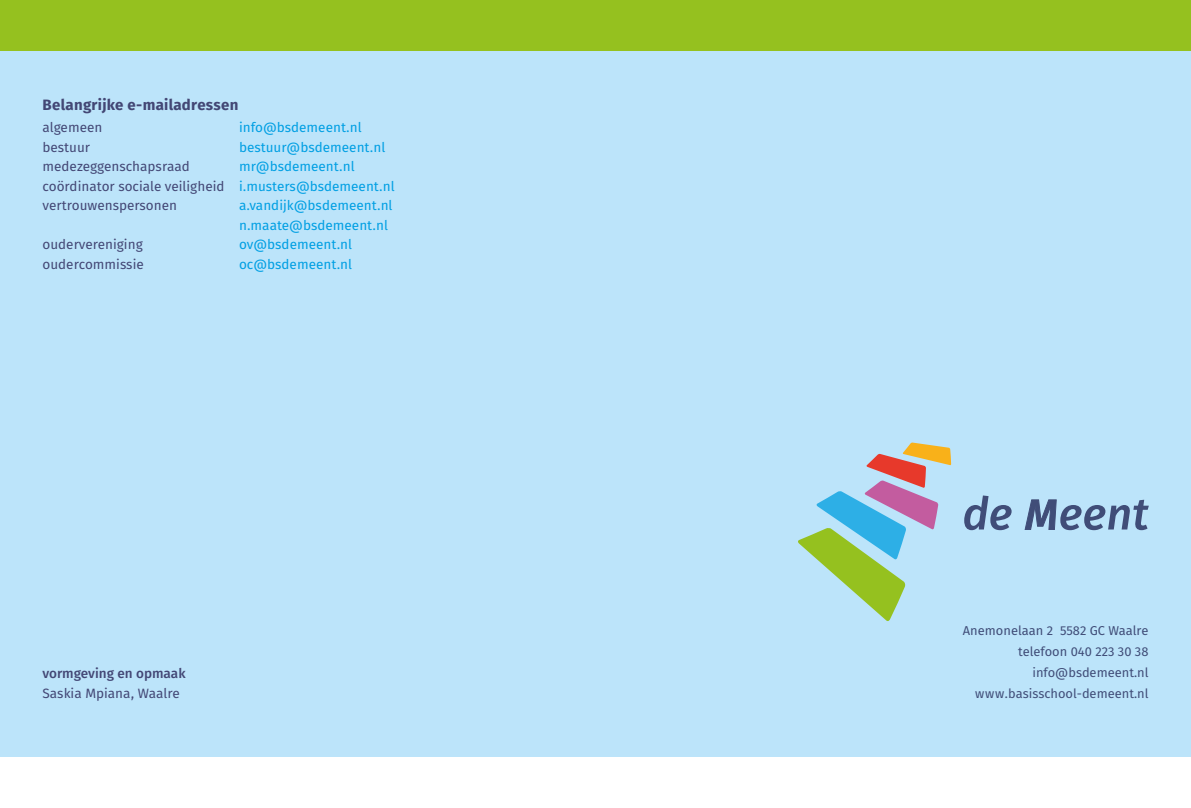
<style>
.page{position:relative;width:1191px;height:808px;background:#fff}
.page>*{position:absolute;margin:0;border:0;box-sizing:border-box;transform-origin:0 0}
.nieuwkopjeblauw{font:700 15px "Fira Sans OT";letter-spacing:.02em;color:#434775}
.t1{font:13.5px "Fira Sans OT";color:#434775}
.t2{font:13.5px "Fira Sans OT";color:#009fe3}
.t3{font:13.5px "Fira Sans OT Medium";color:#434775}
.t4{font:13.05px/21px "Fira Sans";color:#404d78;text-align:right}
.t5{font:12.9px "Fira Sans";color:#404d78}
.s1{color:#009fe3}
</style>
<div class="page">
<div style="left:0;top:0;width:1191px;height:51px;background:#95c11f"></div>
<div style="left:0;top:51px;width:1190px;height:706px;background:#bce4fa"></div>
<svg style="left:798px;top:442px;width:153px;height:179px"></svg>
<svg style="left:964px;top:495px;width:47px;height:35px"></svg>
<svg style="left:1025px;top:500px;width:123px;height:30px"></svg>
<p class="nieuwkopjeblauw" style="left:43px;top:94px;width:197px">Belangrijke e-mailadressen</p>
<p class="t1" style="left:43px;top:118px;width:61px">algemeen</p>
<p class="t2" style="left:239px;top:118px;width:124px">info@bsdemeent.nl</p>
<p class="t1" style="left:43px;top:137px;width:49px">bestuur</p>
<p class="t2" style="left:239px;top:137px;width:148px">bestuur@bsdemeent.nl</p>
<p class="t1" style="left:43px;top:157px;width:149px">medezeggenschapsraad</p>
<p class="t2" style="left:239px;top:157px;width:117px">mr@bsdemeent.nl</p>
<p class="t1" style="left:43px;top:176px;width:354px">coördinator sociale veiligheid <span class="s1">i.musters@bsdemeent.nl</span></p>
<p class="t1" style="left:43px;top:196px;width:136px">vertrouwenspersonen</p>
<p class="t2" style="left:239px;top:196px;width:155px">a.vandijk@bsdemeent.nl</p>
<p class="t2" style="left:239px;top:215px;width:150px">n.maate@bsdemeent.nl</p>
<p class="t1" style="left:43px;top:235px;width:102px">oudervereniging</p>
<p class="t2" style="left:239px;top:235px;width:115px">ov@bsdemeent.nl</p>
<p class="t1" style="left:43px;top:254px;width:103px">oudercommissie</p>
<p class="t2" style="left:239px;top:254px;width:114px">oc@bsdemeent.nl</p>
<p class="t3" style="left:43px;top:664px;width:145px">vormgeving en opmaak</p>
<p class="t1" style="left:43px;top:683px;width:139px">Saskia Mpiana, Waalre</p>
<p class="t5" style="left:963px;top:622px;width:187px">Anemonelaan 2 5582 GC Waalre</p>
<p class="t5" style="left:1018px;top:643px;width:132px">telefoon 040 223 30 38</p>
<p class="t5" style="left:1032px;top:663px;width:118px">info@bsdemeent.nl</p>
<p class="t5" style="left:975px;top:684px;width:175px">www.basisschool-demeent.nl</p>
<p class="t4" style="left:966px;top:621px;width:183px">Anemonelaan 2 5582 GC Waalre telefoon 040 223 30 38 info@bsdemeent.nl www.basisschool-demeent.nl</p>
</div>
